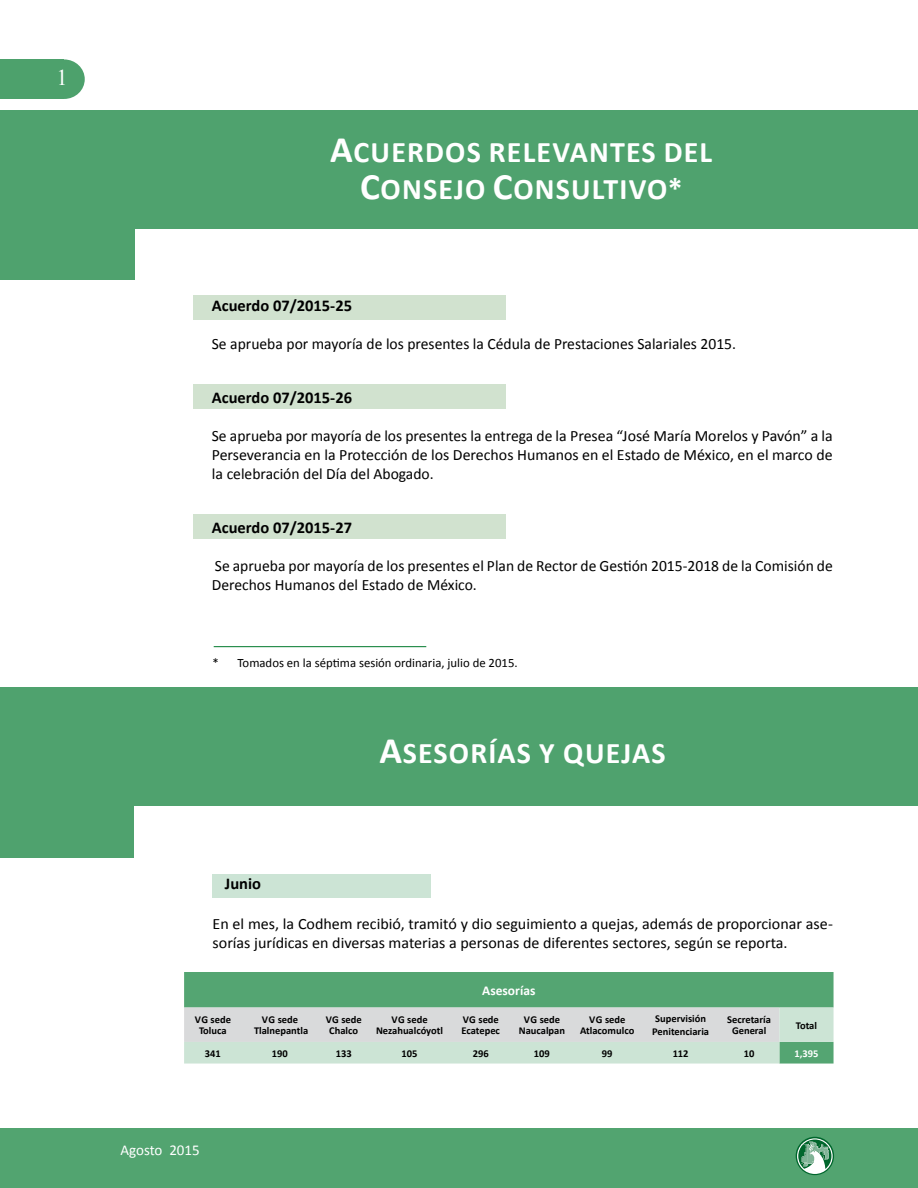
<style>
.page{position:relative;width:918px;height:1188px;background:#fff}
.page>*{position:absolute;margin:0;border:0;box-sizing:border-box;transform-origin:0 0}
.t1{font:700 30px/37.5px "Calibri";letter-spacing:.04em;color:#fff}
.t2{font:22.5px "Times New Roman";color:#fff}
.t3{font:700 16.5px "Calibri";color:#000}
.t4{font:15.75px/18.9px "Calibri";color:#000}
.t5{font:15px "Calibri";color:#fff}
.t6{font:700 13.5px "Calibri";color:#fff}
.t7{font:12.75px "Calibri";color:#000}
.t8{font:700 10.5px/10.5px "Calibri";color:#000;text-align:center}
.t9{font:700 10.5px "Calibri";color:#fff}
.s1{font-size:37.5px}
.s2{color:#fff}
</style>
<div class="page">
<div style="left:0;top:59px;width:64px;height:40px;background:#4da16c"></div>
<div style="left:44px;top:59px;width:41px;height:40px;background:#4da16c;border-radius:50%"></div>
<div style="left:0;top:1128px;width:918px;height:60px;background:#52a470"></div>
<svg style="left:796px;top:1137px;width:38px;height:38px"></svg>
<svg style="left:797px;top:1138px;width:36px;height:36px"></svg>
<svg style="left:798px;top:1140px;width:33px;height:29px"></svg>
<div style="left:194px;top:295px;width:312px;height:24px;background:#d1e2cf"></div>
<div style="left:194px;top:384px;width:312px;height:25px;background:#d1e2cf"></div>
<div style="left:194px;top:514px;width:312px;height:25px;background:#d1e2cf"></div>
<div style="left:0;top:110px;width:918px;height:118px;background:#4fa26e"></div>
<div style="left:0;top:187px;width:134px;height:93px;background:#4fa26e"></div>
<hr style="left:214px;top:646px;width:212px;height:1px;background:#00792c">
<div style="left:0;top:688px;width:918px;height:118px;background:#4fa26e"></div>
<div style="left:0;top:765px;width:133px;height:92px;background:#4fa26e"></div>
<div style="left:184px;top:972px;width:650px;height:36px;background:#54a572"></div>
<svg style="left:184px;top:1008px;width:650px;height:56px;background:#cfdcd5"></svg>
<div style="left:213px;top:874px;width:218px;height:23px;background:#cce4d5"></div>
<h2 class="t2" style="left:57px;top:63px;width:13px">1</h2>
<h1 class="t1" style="left:330px;top:133px;width:43px"><span class="s1">A</span>cuerdo</h1>
<h1 class="t1" style="left:467px;top:133px;width:38px">s rele</h1>
<h1 class="t1" style="left:360px;top:133px;width:320px;text-indent:192px">vantes del<br><span class="s1">C</span>onsejo <span class="s1">C</span>onsulti</h1>
<h1 class="t1" style="left:629px;top:170px;width:56px">vo*</h1>
<p class="t3" style="left:212px;top:295px;width:142px">Acuerdo 07/2015-25</p>
<p class="t4" style="left:212px;top:334px;width:526px">Se aprueba por mayoría de los presentes la Cédula de Prestaciones Salariales 2015.</p>
<p class="t3" style="left:212px;top:387px;width:142px">Acuerdo 07/2015-26</p>
<p class="t4" style="left:212px;top:426px;width:623px;text-align:justify">Se aprueba por mayoría de los presentes la entrega de la Presea “José María Morelos y Pavón” a la Perseverancia en la Protección de los Derechos Humanos en el Estado de México, en el marco de la celebración del Día del Abogado.</p>
<p class="t3" style="left:212px;top:517px;width:142px">Acuerdo 07/2015-27</p>
<p class="t4" style="left:212px;top:556px;width:623px">Se aprueba por mayoría de los presentes el Plan de Rector de Gestión 2015-2018 de la Comisión de<br>Derechos Humanos del Estado de México.</p>
<p class="t7" style="left:213px;top:654px;width:307px">*<span class="s2">&lt;?&gt;</span>Tomados en la séptima sesión ordinaria, julio de 2015.</p>
<p class="t3" style="left:225px;top:873px;width:38px">Junio</p>
<h1 class="t1" style="left:379px;top:734px;width:286px"><span class="s1">A</span>SESORÍAS y QUEJAS</h1>
<p class="t4" style="left:213px;top:914px;width:622px">En el mes, la Codhem recibió, tramitó y dio seguimiento a quejas, además de proporcionar ase&shy;sorías jurídicas en diversas materias a personas de diferentes sectores, según se reporta.</p>
<p class="t6" style="left:482px;top:982px;width:55px">Asesorías</p>
<p class="t8" style="left:195px;top:1015px;width:38px">VG sede<br>Toluca</p>
<p class="t8" style="left:254px;top:1015px;width:56px">VG sede<br>Tlalnepantla</p>
<p class="t8" style="left:326px;top:1015px;width:38px">VG sede<br>Chalco</p>
<p class="t8" style="left:376px;top:1015px;width:69px">VG sede<br>Nezahualcóyotl</p>
<p class="t8" style="left:462px;top:1015px;width:40px;text-align:left">VG sede<br>Ecatepec</p>
<p class="t8" style="left:519px;top:1015px;width:48px">VG sede<br>Naucalpan</p>
<p class="t8" style="left:580px;top:1015px;width:56px">VG sede<br>Atlacomulco</p>
<p class="t8" style="left:652px;top:1012px;width:59px;line-height:13.5px;text-align:left">Supervisión<br>Penitenciaria</p>
<p class="t8" style="left:727px;top:1015px;width:45px">Secretaría<br>General</p>
<p class="t8" style="left:796px;top:1020px;width:23px">Total</p>
<p class="t8" style="left:205px;top:1048px;width:17px">341</p>
<p class="t8" style="left:272px;top:1048px;width:17px">190</p>
<p class="t8" style="left:336px;top:1048px;width:17px">133</p>
<p class="t8" style="left:402px;top:1048px;width:17px">105</p>
<p class="t8" style="left:473px;top:1048px;width:17px">296</p>
<p class="t8" style="left:534px;top:1048px;width:17px">109</p>
<p class="t8" style="left:602px;top:1048px;width:12px">99</p>
<p class="t8" style="left:673px;top:1048px;width:17px">112</p>
<p class="t8" style="left:744px;top:1048px;width:12px">10</p>
<p class="t9" style="left:794px;top:1046px;width:26px">1,395</p>
<p class="t5" style="left:121px;top:1140px;width:81px">Agosto 2015</p>
</div>
